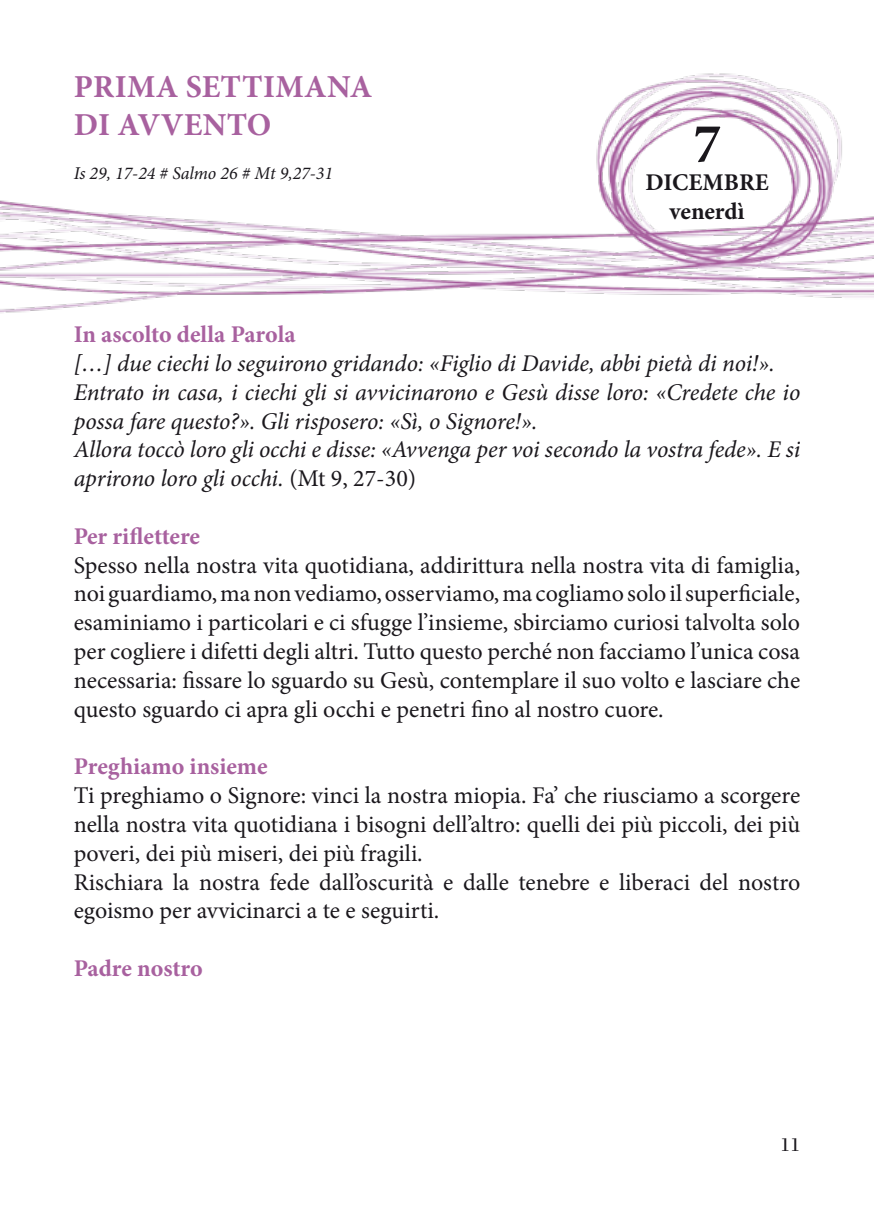
<style>
.page{position:relative;width:874px;height:1225px;background:#fff}
.page>*{position:absolute;margin:0;border:0;box-sizing:border-box;transform-origin:0 0}
.t1{font:700 56px "Minion Pro";color:#1a171c}
.t2{font:700 32px/38.4px "Minion Pro";letter-spacing:.01em;color:#a8619f}
.t3{font:24px/28.8px "Minion Pro";color:#1a171c;text-align:justify}
.t4{font:italic 24px/28.8px "Minion Pro";letter-spacing:-.01em;color:#1a171c}
.t5{font:700 24px "Minion Pro";letter-spacing:-.005em;color:#a8619f}
.t6{font:700 24px/28.8px "Minion Pro";letter-spacing:-.005em;color:#1a171c;text-align:center}
.t7{font:20px "Bodoni";color:#1a171c}
.t8{font:italic 18px "Minion Pro";color:#1a171c}
.s1{font-style:normal}
</style>
<div class="page">
<img style="left:0;top:73px;width:873px;height:240px">
<h2 class="t2" style="left:74px;top:67px;width:300px">PRIMA SETTIMANA<br>DI AVVENTO</h2>
<p class="t8" style="left:74px;top:161px;width:261px">Is 29, 17-24 # Salmo 26 # Mt 9,27-31</p>
<h1 class="t1" style="left:692px;top:104px;width:29px">7</h1>
<p class="t6" style="left:645px;top:168px;width:125px">DICEMBRE venerdì</p>
<p class="t5" style="left:74px;top:317px;width:223px">In ascolto della Parola</p>
<p class="t4" style="left:74px;top:349px;width:727px">[…] due ciechi lo seguirono gridando: «Figlio di Davide, abbi pietà di noi!».<br>Entrato in casa, i ciechi gli si avvicinarono e Gesù disse loro: «Credete che io possa fare questo?». Gli risposero: «Sì, o Signore!».<br>Allora toccò loro gli occhi e disse: «Avvenga per voi secondo la vostra fede». E si aprirono loro gli occhi. <span class="s1">(Mt 9, 27-30)</span></p>
<p class="t5" style="left:74px;top:519px;width:128px">Per riflettere</p>
<p class="t3" style="left:74px;top:550px;width:727px">Spesso nella nostra vita quotidiana, addirittura nella nostra vita di famiglia, noi guardiamo, ma non vediamo, osserviamo, ma cogliamo solo il superficiale, esaminiamo i particolari e ci sfugge l’insieme, sbirciamo curiosi talvolta solo per cogliere i difetti degli altri. Tutto questo perché non facciamo l’unica cosa necessaria: fissare lo sguardo su Gesù, contemplare il suo volto e lasciare che questo sguardo ci apra gli occhi e penetri fino al nostro cuore.</p>
<p class="t5" style="left:74px;top:749px;width:195px">Preghiamo insieme</p>
<p class="t3" style="left:74px;top:781px;width:727px;text-align:left">Ti preghiamo o Signore: vinci la nostra miopia. Fa’ che riusciamo a scorgere nella nostra vita quotidiana i bisogni dell’altro: quelli dei più piccoli, dei più poveri, dei più miseri, dei più fragili.<br>Rischiara la nostra fede dall’oscurità e dalle tenebre e liberaci del nostro egoismo per avvicinarci a te e seguirti.</p>
<p class="t5" style="left:74px;top:951px;width:130px">Padre nostro</p>
<p class="t7" style="left:780px;top:1132px;width:21px">11</p>
</div>
